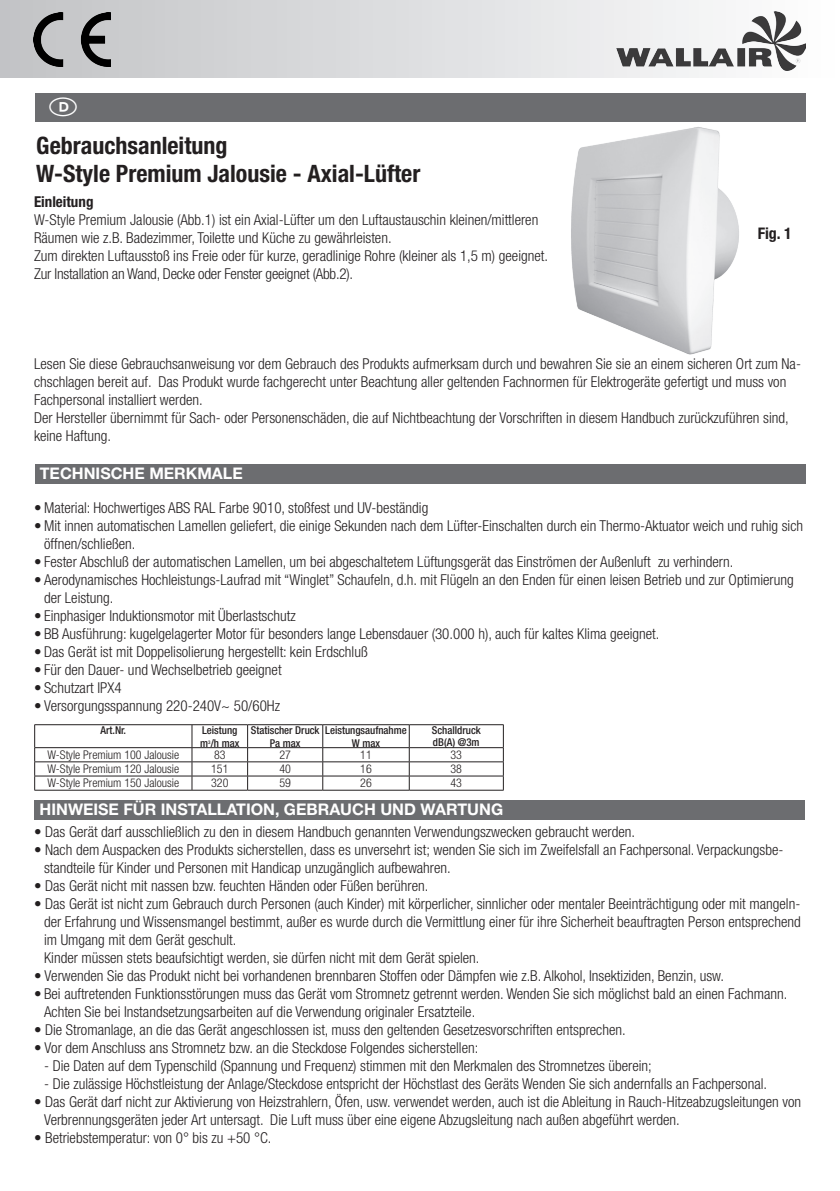
<style>
.page{position:relative;width:840px;height:1191px;background:#fff}
.page>*{position:absolute;margin:0;border:0;box-sizing:border-box;transform-origin:0 0}
.t1{font:700 condensed 24px "Helvetica Neue LT Std";color:#231f20}
.t2{font:700 16px "Helvetica Neue LT Std";color:#fff}
.t3{font:700 condensed 16px "Helvetica Neue LT Std";color:#231f20}
.Titoli_descrizione{font:300 condensed 15px/18px "Helvetica Neue LT Std";color:#231f20}
.Titoli_descrizione-2{font:700 condensed 15px "Helvetica Neue LT Std";color:#231f20}
.t4{font:300 condensed 12px "Helvetica Neue LT Std";color:#231f20}
.t5{font:500 condensed 10.8px "Helvetica Neue LT Std";color:#231f20}
</style>
<div class="page">
<div style="left:36px;top:94px;width:769px;height:28px;background:#6c6d70"></div>
<div style="left:36px;top:463px;width:769px;height:20px;background:#6c6d70"></div>
<div style="left:35px;top:800px;width:769px;height:20px;background:#6c6d70"></div>
<hr style="left:34px;top:724px;width:158px;height:1px;background:#231f20">
<hr style="left:192px;top:724px;width:55px;height:1px;background:#231f20">
<hr style="left:247px;top:724px;width:75px;height:1px;background:#231f20">
<hr style="left:322px;top:724px;width:87px;height:1px;background:#231f20">
<hr style="left:409px;top:724px;width:94px;height:1px;background:#231f20">
<hr style="left:34px;top:747px;width:158px;height:1px;background:#231f20">
<hr style="left:192px;top:747px;width:55px;height:1px;background:#231f20">
<hr style="left:247px;top:747px;width:75px;height:1px;background:#231f20">
<hr style="left:322px;top:747px;width:87px;height:1px;background:#231f20">
<hr style="left:409px;top:747px;width:94px;height:1px;background:#231f20">
<hr style="left:34px;top:761px;width:158px;height:1px;background:#231f20">
<hr style="left:192px;top:761px;width:55px;height:1px;background:#231f20">
<hr style="left:247px;top:761px;width:75px;height:1px;background:#231f20">
<hr style="left:322px;top:761px;width:87px;height:1px;background:#231f20">
<hr style="left:409px;top:761px;width:94px;height:1px;background:#231f20">
<hr style="left:34px;top:775px;width:158px;height:1px;background:#231f20">
<svg style="left:34px;top:725px;width:1px;height:65px"></svg>
<hr style="left:192px;top:775px;width:55px;height:1px;background:#231f20">
<svg style="left:191px;top:725px;width:1px;height:65px"></svg>
<hr style="left:247px;top:775px;width:75px;height:1px;background:#231f20">
<svg style="left:247px;top:725px;width:1px;height:65px"></svg>
<hr style="left:322px;top:775px;width:87px;height:1px;background:#231f20">
<svg style="left:322px;top:725px;width:1px;height:65px"></svg>
<hr style="left:409px;top:775px;width:94px;height:1px;background:#231f20">
<svg style="left:408px;top:725px;width:1px;height:65px"></svg>
<svg style="left:502px;top:725px;width:1px;height:65px"></svg>
<hr style="left:34px;top:790px;width:158px;height:1px;background:#231f20">
<hr style="left:192px;top:790px;width:55px;height:1px;background:#231f20">
<hr style="left:247px;top:790px;width:75px;height:1px;background:#231f20">
<hr style="left:322px;top:790px;width:87px;height:1px;background:#231f20">
<hr style="left:409px;top:790px;width:94px;height:1px;background:#231f20">
<img style="left:571px;top:127px;width:168px;height:228px">
<div style="left:0;top:0;width:839px;height:78px;background:linear-gradient(to right,#c1c2c5,#fdfdfe)"></div>
<img style="left:33px;top:12px;width:77px;height:55px">
<img style="left:616px;top:12px;width:189px;height:58px">
<p class="t1" style="left:36px;top:131px;width:193px">Gebrauchsanleitung</p>
<p class="t1" style="left:36px;top:159px;width:385px">W-Style Premium Jalousie - Axial-Lüfter</p>
<p class="Titoli_descrizione-2" style="left:34px;top:192px;width:61px">Einleitung</p>
<p class="Titoli_descrizione" style="left:34px;top:210px;width:505px">W-Style Premium Jalousie (Abb.1) ist ein Axial-Lüfter um den Luftaustauschin kleinen/mittleren</p>
<p class="Titoli_descrizione" style="left:34px;top:228px;width:359px">Räumen wie z.B. Badezimmer, Toilette und Küche zu gewährleisten.</p>
<p class="Titoli_descrizione" style="left:34px;top:246px;width:515px">Zum direkten Luftausstoß ins Freie oder für kurze, geradlinige Rohre (kleiner als 1,5 m) geeignet.</p>
<p class="Titoli_descrizione" style="left:34px;top:264px;width:320px">Zur Installation an Wand, Decke oder Fenster geeignet (Abb.2).</p>
<p class="t3" style="left:757px;top:223px;width:36px">Fig. 1</p>
<p class="Titoli_descrizione" style="left:34px;top:354px;width:768px">Lesen Sie diese Gebrauchsanweisung vor dem Gebrauch des Produkts aufmerksam durch und bewahren Sie sie an einem sicheren Ort zum Na&shy;chschlagen bereit auf. Das Produkt wurde fachgerecht unter Beachtung aller geltenden Fachnormen für Elektrogeräte gefertigt und muss von<br>Fachpersonal installiert werden.</p>
<p class="Titoli_descrizione" style="left:34px;top:408px;width:755px">Der Hersteller übernimmt für Sach- oder Personenschäden, die auf Nichtbeachtung der Vorschriften in diesem Handbuch zurückzuführen sind, keine Haftung.</p>
<p class="t2" style="left:40px;top:463px;width:204px">TECHNISCHE MERKMALE</p>
<p class="Titoli_descrizione" style="left:34px;top:498px;width:395px">• Material: Hochwertiges ABS RAL Farbe 9010, stoßfest und UV-beständig</p>
<p class="Titoli_descrizione" style="left:44px;top:516px;width:760px;text-indent:-10px">• Mit innen automatischen Lamellen geliefert, die einige Sekunden nach dem Lüfter-Einschalten durch ein Thermo-Aktuator weich und ruhig sich öffnen/schließen.</p>
<p class="Titoli_descrizione" style="left:34px;top:552px;width:700px">• Fester Abschluß der automatischen Lamellen, um bei abgeschaltetem Lüftungsgerät das Einströmen der Außenluft zu verhindern.</p>
<p class="Titoli_descrizione" style="left:44px;top:570px;width:750px;text-indent:-10px">• Aerodynamisches Hochleistungs-Laufrad mit “Winglet” Schaufeln, d.h. mit Flügeln an den Enden für einen leisen Betrieb und zur Optimierung der Leistung.</p>
<p class="Titoli_descrizione" style="left:34px;top:606px;width:263px">• Einphasiger Induktionsmotor mit Überlastschutz</p>
<p class="Titoli_descrizione" style="left:34px;top:624px;width:626px">• BB Ausführung: kugelgelagerter Motor für besonders lange Lebensdauer (30.000 h), auch für kaltes Klima geeignet.</p>
<p class="Titoli_descrizione" style="left:34px;top:642px;width:335px">• Das Gerät ist mit Doppelisolierung hergestellt: kein Erdschluß</p>
<p class="Titoli_descrizione" style="left:34px;top:660px;width:249px">• Für den Dauer- und Wechselbetrieb geeignet</p>
<p class="Titoli_descrizione" style="left:34px;top:678px;width:89px">• Schutzart IPX4</p>
<p class="Titoli_descrizione" style="left:34px;top:696px;width:247px">• Versorgungsspannung 220-240V~ 50/60Hz</p>
<p class="t5" style="left:100px;top:723px;width:27px">Art.Nr.</p>
<p class="t5" style="left:202px;top:723px;width:37px">Leistung</p>
<p class="t5" style="left:200px;top:736px;width:40px">m<sup>3</sup>/h max</p>
<p class="t5" style="left:250px;top:723px;width:70px">Statischer Druck</p>
<p class="t5" style="left:270px;top:736px;width:32px">Pa max</p>
<p class="t5" style="left:325px;top:723px;width:83px">Leistungsaufnahme</p>
<p class="t5" style="left:352px;top:736px;width:30px">W max</p>
<p class="t5" style="left:431px;top:724px;width:50px">Schalldruck</p>
<p class="t5" style="left:433px;top:736px;width:48px">dB(A) @3m</p>
<p class="t4" style="left:47px;top:748px;width:133px">W-Style Premium 100 Jalousie</p>
<p class="t4" style="left:214px;top:748px;width:13px">83</p>
<p class="t4" style="left:279px;top:748px;width:13px">27</p>
<p class="t4" style="left:360px;top:748px;width:13px">11</p>
<p class="t4" style="left:450px;top:748px;width:13px">33</p>
<p class="t4" style="left:47px;top:762px;width:133px">W-Style Premium 120 Jalousie</p>
<p class="t4" style="left:211px;top:762px;width:19px">151</p>
<p class="t4" style="left:279px;top:762px;width:13px">40</p>
<p class="t4" style="left:360px;top:762px;width:13px">16</p>
<p class="t4" style="left:450px;top:762px;width:13px">38</p>
<p class="t4" style="left:47px;top:776px;width:133px">W-Style Premium 150 Jalousie</p>
<p class="t4" style="left:211px;top:776px;width:19px">320</p>
<p class="t4" style="left:279px;top:776px;width:13px">59</p>
<p class="t4" style="left:360px;top:776px;width:13px">26</p>
<p class="t4" style="left:450px;top:776px;width:13px">43</p>
<p class="t2" style="left:40px;top:799px;width:465px">HINWEISE FÜR INSTALLATION, GEBRAUCH UND WARTUNG</p>
<p class="Titoli_descrizione" style="left:34px;top:822px;width:602px">• Das Gerät darf ausschließlich zu den in diesem Handbuch genannten Verwendungszwecken gebraucht werden.</p>
<p class="Titoli_descrizione" style="left:44px;top:840px;width:740px;text-indent:-10px">• Nach dem Auspacken des Produkts sicherstellen, dass es unversehrt ist; wenden Sie sich im Zweifelsfall an Fachpersonal. Verpackungsbe&shy;standteile für Kinder und Personen mit Handicap unzugänglich aufbewahren.</p>
<p class="Titoli_descrizione" style="left:34px;top:876px;width:395px">• Das Gerät nicht mit nassen bzw. feuchten Händen oder Füßen berühren.</p>
<p class="Titoli_descrizione" style="left:44px;top:894px;width:757px;text-align:justify;text-indent:-10px">• Das Gerät ist nicht zum Gebrauch durch Personen (auch Kinder) mit körperlicher, sinnlicher oder mentaler Beeinträchtigung oder mit mangeln&shy;der Erfahrung und Wissensmangel bestimmt, außer es wurde durch die Vermittlung einer für ihre Sicherheit beauftragten Person entsprechend im Umgang mit dem Gerät geschult.</p>
<p class="Titoli_descrizione" style="left:44px;top:948px;width:436px">Kinder müssen stets beaufsichtigt werden, sie dürfen nicht mit dem Gerät spielen.</p>
<p class="Titoli_descrizione" style="left:34px;top:966px;width:691px">• Verwenden Sie das Produkt nicht bei vorhandenen brennbaren Stoffen oder Dämpfen wie z.B. Alkohol, Insektiziden, Benzin, usw.</p>
<p class="Titoli_descrizione" style="left:44px;top:984px;width:744px;text-indent:-10px">• Bei auftretenden Funktionsstörungen muss das Gerät vom Stromnetz getrennt werden. Wenden Sie sich möglichst bald an einen Fachmann.<br>Achten Sie bei Instandsetzungsarbeiten auf die Verwendung originaler Ersatzteile.</p>
<p class="Titoli_descrizione" style="left:34px;top:1020px;width:593px">• Die Stromanlage, an die das Gerät angeschlossen ist, muss den geltenden Gesetzesvorschriften entsprechen.</p>
<p class="Titoli_descrizione" style="left:34px;top:1038px;width:445px">• Vor dem Anschluss ans Stromnetz bzw. an die Steckdose Folgendes sicherstellen:</p>
<p class="Titoli_descrizione" style="left:44px;top:1056px;width:609px">- Die Daten auf dem Typenschild (Spannung und Frequenz) stimmen mit den Merkmalen des Stromnetzes überein;</p>
<p class="Titoli_descrizione" style="left:44px;top:1074px;width:724px">- Die zulässige Höchstleistung der Anlage/Steckdose entspricht der Höchstlast des Geräts Wenden Sie sich andernfalls an Fachpersonal.</p>
<p class="Titoli_descrizione" style="left:44px;top:1092px;width:758px;text-indent:-10px">• Das Gerät darf nicht zur Aktivierung von Heizstrahlern, Öfen, usw. verwendet werden, auch ist die Ableitung in Rauch-Hitzeabzugsleitungen von<br>Verbrennungsgeräten jeder Art untersagt. Die Luft muss über eine eigene Abzugsleitung nach außen abgeführt werden.</p>
<p class="Titoli_descrizione" style="left:34px;top:1128px;width:239px">• Betriebstemperatur: von 0° bis zu +50 °C.</p>
</div>
